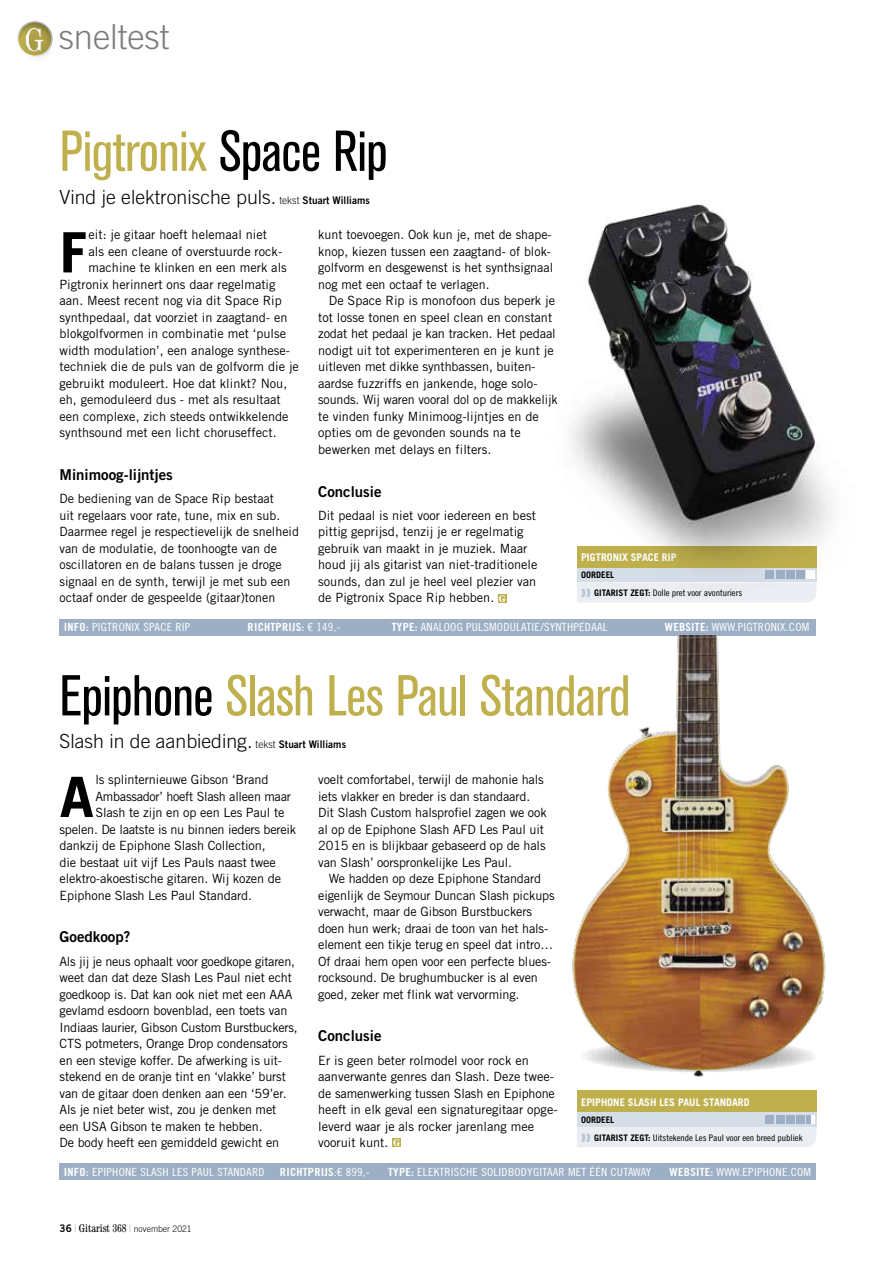
<style>
.page{position:relative;width:893px;height:1263px;background:#fff}
.page>*{position:absolute;margin:0;border:0;box-sizing:border-box;transform-origin:0 0}
.t1{font:condensed 57px "Akzidenz Grotesk BE";letter-spacing:-.01em;color:#bfb04d}
.t2{font:700 55.65px "Trade Gothic LT Std";color:#000;scale:1.11 1}
.t3{font:300 34.5px "Trade Gothic LT Std";color:#7c7c7c}
.t4{font:300 19.5px "Trade Gothic LT Std";color:#000}
.t5{font:15px "Trade Gothic LT Std Bd 2";color:#000}
.t6{font:12.75px/16.5px "Trade Gothic LT Std";color:#000}
.t7{font:12.75px "Trade Gothic LT Std";letter-spacing:-.02em;color:#000}
.t8{font:11.25px "Trade Gothic LT Std Cn 18";letter-spacing:.02em;color:#fff;scale:1.1 1}
.t9{font:11.25px "Trade Gothic LT Std Bd Cn 20";letter-spacing:.02em;color:#fff;scale:1.1 1}
.t10{font:700 10.5px "Trade Gothic LT Std";color:#fff}
.t11{font:9px "Trade Gothic LT Std Cn 18";letter-spacing:-.005em;color:#000;scale:1.1 1}
.t12{font:300 9px "Trade Gothic LT Std";letter-spacing:.005em;color:#000;scale:.95 1}
.t13{font:700 9px "Trade Gothic LT Std";color:#000}
.s1{color:#000}
.s2{font-size:10.5px}
.s3{font-family:"Trade Gothic LT Std Bd 2";font-weight:400;font-size:10.5px}
.s4{font-family:"Century Std";font-weight:700;font-size:9.75px;color:#fff}
.s5{color:#b8c5d6}
.s6{font-family:"Trade Gothic LT Std";font-weight:700}
.s7{font-family:"Trade Gothic LT Std Bd Cn 20"}
.s8{font-family:"Trade Gothic LT Std Cn 18"}
.s9{font-family:"Century Std";font-stretch:condensed;font-size:11.25px;color:#9cafc4}
.s10{font-family:"Century Std";font-weight:400;font-stretch:condensed;font-size:11.25px}
</style>
<div class="page">
<div style="left:577px;top:591px;width:239px;height:11px;background:#eaedf2"></div>
<img style="left:571px;top:201px;width:262px;height:390px">
<div style="left:60px;top:619px;width:756px;height:16px;background:#9cafc4"></div>
<div style="left:60px;top:1163px;width:756px;height:17px;background:#9cafc4"></div>
<div style="left:498px;top:594px;width:9px;height:8px;background:#bfb04d"></div>
<div style="left:392px;top:1138px;width:9px;height:9px;background:#bfb04d"></div>
<div style="left:577px;top:1112px;width:239px;height:14px;background:#d5dde7"></div>
<div style="left:577px;top:1091px;width:239px;height:21px;background:#bfb04d"></div>
<svg style="left:577px;top:1115px;width:239px;height:32px"></svg>
<div style="left:796px;top:1115px;width:8px;height:8px;background:#9cafc4"></div>
<div style="left:17px;top:21px;width:37px;height:38px;background:#000;opacity:.4"></div>
<div style="left:22px;top:23px;width:33px;height:41px;background:#000;opacity:.3"></div>
<img style="left:23px;top:26px;width:22px;height:28px">
<img style="left:568px;top:635px;width:258px;height:442px">
<h3 class="t3" style="left:59px;top:17px;width:112px">sneltest</h3>
<h1 class="t1" style="left:60px;top:119px;width:330px">Pigtronix <span class="s1">Space Rip</span></h1>
<h3 class="t4" style="left:60px;top:185px;width:312px">Vind je elektronische puls. <span class="s2">tekst</span> <span class="s3">Stuart Williams</span></h3>
<h2 class="t2" style="left:60px;top:218px;width:26px">F</h2>
<p class="t6" style="left:89px;top:226px;width:180px">eit: je gitaar hoeft helemaal niet</p>
<p class="t6" style="left:89px;top:243px;width:195px">als een cleane of overstuurde rock-</p>
<p class="t6" style="left:89px;top:259px;width:200px">machine te klinken en een merk als</p>
<p class="t6" style="left:60px;top:276px;width:218px">Pigtronix herinnert ons daar regelmatig</p>
<p class="t6" style="left:60px;top:292px;width:224px">aan. Meest recent nog via dit Space Rip</p>
<p class="t6" style="left:60px;top:309px;width:230px">synthpedaal, dat voorziet in zaagtand- en</p>
<p class="t6" style="left:60px;top:325px;width:228px">blokgolfvormen in combinatie met ‘pulse</p>
<p class="t6" style="left:60px;top:342px;width:232px">width modulation’, een analoge synthese-</p>
<p class="t6" style="left:60px;top:358px;width:241px">techniek die de puls van de golfvorm die je</p>
<p class="t6" style="left:60px;top:375px;width:229px">gebruikt moduleert. Hoe dat klinkt? Nou,</p>
<p class="t6" style="left:60px;top:391px;width:223px">eh, gemoduleerd dus - met als resultaat</p>
<p class="t6" style="left:60px;top:408px;width:231px">een complexe, zich steeds ontwikkelende</p>
<p class="t6" style="left:60px;top:424px;width:219px">synthsound met een licht choruseffect.</p>
<p class="t5" style="left:60px;top:466px;width:115px">Minimoog-lijntjes</p>
<p class="t6" style="left:60px;top:490px;width:241px">De bediening van de Space Rip bestaat<br>uit regelaars voor rate, tune, mix en sub.<br>Daarmee regel je respectievelijk de snelheid van de modulatie, de toonhoogte van de oscillatoren en de balans tussen je droge signaal en de synth, terwijl je met sub een octaaf onder de gespeelde (gitaar)tonen</p>
<p class="t6" style="left:318px;top:226px;width:236px">kunt toevoegen. Ook kun je, met de shape&shy;knop, kiezen tussen een zaagtand- of blok&shy;golfvorm en desgewenst is het synthsignaal nog met een octaaf te verlagen.</p>
<p class="t6" style="left:318px;top:292px;width:241px;text-indent:11px">De Space Rip is monofoon dus beperk je tot losse tonen en speel clean en constant zodat het pedaal je kan tracken. Het pedaal nodigt uit tot experimenteren en je kunt je uitleven met dikke synthbassen, buiten&shy;aardse fuzzriffs en jankende, hoge solo&shy;sounds. Wij waren vooral dol op de makkelijk te vinden funky Minimoog-lijntjes en de opties om de gevonden sounds na te bewerken met delays en filters.</p>
<p class="t5" style="left:318px;top:482px;width:65px">Conclusie</p>
<p class="t6" style="left:318px;top:507px;width:221px">Dit pedaal is niet voor iedereen en best pittig geprijsd, tenzij je er regelmatig gebruik van maakt in je muziek. Maar houd jij als gitarist van niet-traditionele sounds, dan zul je heel veel plezier van de Pigtronix Space Rip hebben. <span class="s4">G</span></p>
<p class="t10" style="left:581px;top:551px;width:97px">PIGTRONIX SPACE RIP</p>
<p class="t13" style="left:581px;top:569px;width:35px">OORDEEL</p>
<p class="t11" style="left:581px;top:588px;width:148px"><span class="s5">❱❱</span> <span class="s6">GITARIST ZEGT:</span> Dolle pret voor avonturiers</p>
<p class="t8" style="left:64px;top:621px;width:117px"><span class="s7">INFO:</span> PIGTRONIX SPACE RIP</p>
<p class="t9" style="left:248px;top:620px;width:86px">RICHTPRIJS: <span class="s8">€ 149,-</span></p>
<p class="t8" style="left:392px;top:621px;width:198px"><span class="s7">TYPE:</span> ANALOOG PULSMODULATIE/SYNTHPEDAAL</p>
<p class="t8" style="left:665px;top:621px;width:133px"><span class="s7">WEBSITE:</span> WWW.PIGTRONIX.COM</p>
<h1 class="t1" style="left:60px;top:664px;width:572px"><span class="s1">Epiphone</span> Slash Les Paul Standard</h1>
<h3 class="t4" style="left:60px;top:730px;width:288px">Slash in de aanbieding. <span class="s2">tekst</span> <span class="s3">Stuart Williams</span></h3>
<h2 class="t2" style="left:60px;top:763px;width:33px">A</h2>
<p class="t6" style="left:95px;top:771px;width:174px">ls splinternieuwe Gibson ‘Brand</p>
<p class="t7" style="left:95px;top:788px;width:197px">Ambassador’ hoeft Slash alleen maar</p>
<p class="t6" style="left:95px;top:804px;width:191px">Slash te zijn en op een Les Paul te</p>
<p class="t7" style="left:60px;top:821px;width:238px">spelen. De laatste is nu binnen ieders bereik</p>
<p class="t6" style="left:60px;top:837px;width:208px">dankzij de Epiphone Slash Collection,</p>
<p class="t6" style="left:60px;top:853px;width:218px">die bestaat uit vijf Les Pauls naast twee</p>
<p class="t6" style="left:60px;top:870px;width:223px">elektro-akoestische gitaren. Wij kozen de</p>
<p class="t6" style="left:60px;top:886px;width:194px">Epiphone Slash Les Paul Standard.</p>
<p class="t5" style="left:60px;top:928px;width:72px">Goedkoop?</p>
<p class="t6" style="left:60px;top:952px;width:240px">Als jij je neus ophaalt voor goedkope gitaren, weet dan dat deze Slash Les Paul niet echt goedkoop is. Dat kan ook niet met een AAA gevlamd esdoorn bovenblad, een toets van Indiaas laurier, Gibson Custom Burstbuckers, CTS potmeters, Orange Drop condensators en een stevige koffer. De afwerking is uit&shy;stekend en de oranje tint en ‘vlakke’ burst van de gitaar doen denken aan een ‘59’er.<br>Als je niet beter wist, zou je denken met een USA Gibson te maken te hebben.<br>De body heeft een gemiddeld gewicht en</p>
<p class="t6" style="left:318px;top:771px;width:230px">voelt comfortabel, terwijl de mahonie hals iets vlakker en breder is dan standaard.<br>Dit Slash Custom halsprofiel zagen we ook al op de Epiphone Slash AFD Les Paul uit 2015 en is blijkbaar gebaseerd op de hals van Slash’ oorspronkelijke Les Paul.</p>
<p class="t6" style="left:318px;top:870px;width:238px;text-indent:11px">We hadden op deze Epiphone Standard eigenlijk de Seymour Duncan Slash pickups verwacht, maar de Gibson Burstbuckers doen hun werk; draai de toon van het hals&shy;element een tikje terug en speel dat intro… Of draai hem open voor een perfecte blues&shy;rocksound. De brughumbucker is al even goed, zeker met flink wat vervorming.</p>
<p class="t5" style="left:318px;top:1027px;width:65px">Conclusie</p>
<p class="t6" style="left:318px;top:1051px;width:241px">Er is geen beter rolmodel voor rock en aanverwante genres dan Slash. Deze twee&shy;de samenwerking tussen Slash en Epiphone heeft in elk geval een signaturegitaar opge&shy;leverd waar je als rocker jarenlang mee vooruit kunt. <span class="s4">G</span></p>
<p class="t10" style="left:581px;top:1095px;width:170px">EPIPHONE SLASH LES PAUL STANDARD</p>
<p class="t13" style="left:581px;top:1114px;width:35px">OORDEEL</p>
<p class="t11" style="left:581px;top:1132px;width:203px"><span class="s5">❱❱</span> <span class="s6">GITARIST ZEGT:</span> Uitstekende Les Paul voor een breed publiek</p>
<p class="t8" style="left:64px;top:1165px;width:184px"><span class="s7">INFO:</span> EPIPHONE SLASH LES PAUL STANDARD</p>
<p class="t9" style="left:280px;top:1165px;width:83px">RICHTPRIJS<span class="s8">:€ 899,-</span></p>
<p class="t8" style="left:388px;top:1165px;width:241px"><span class="s7">TYPE:</span> ELEKTRISCHE SOLIDBODYGITAAR MET ÉÉN CUTAWAY</p>
<p class="t8" style="left:670px;top:1165px;width:130px"><span class="s7">WEBSITE:</span> WWW.EPIPHONE.COM</p>
<p class="t12" style="left:60px;top:1224px;width:141px"><span class="s3">36</span> <span class="s9">|</span> <span class="s10">Gitarist 368</span> <span class="s9">|</span> november 2021</p>
</div>
